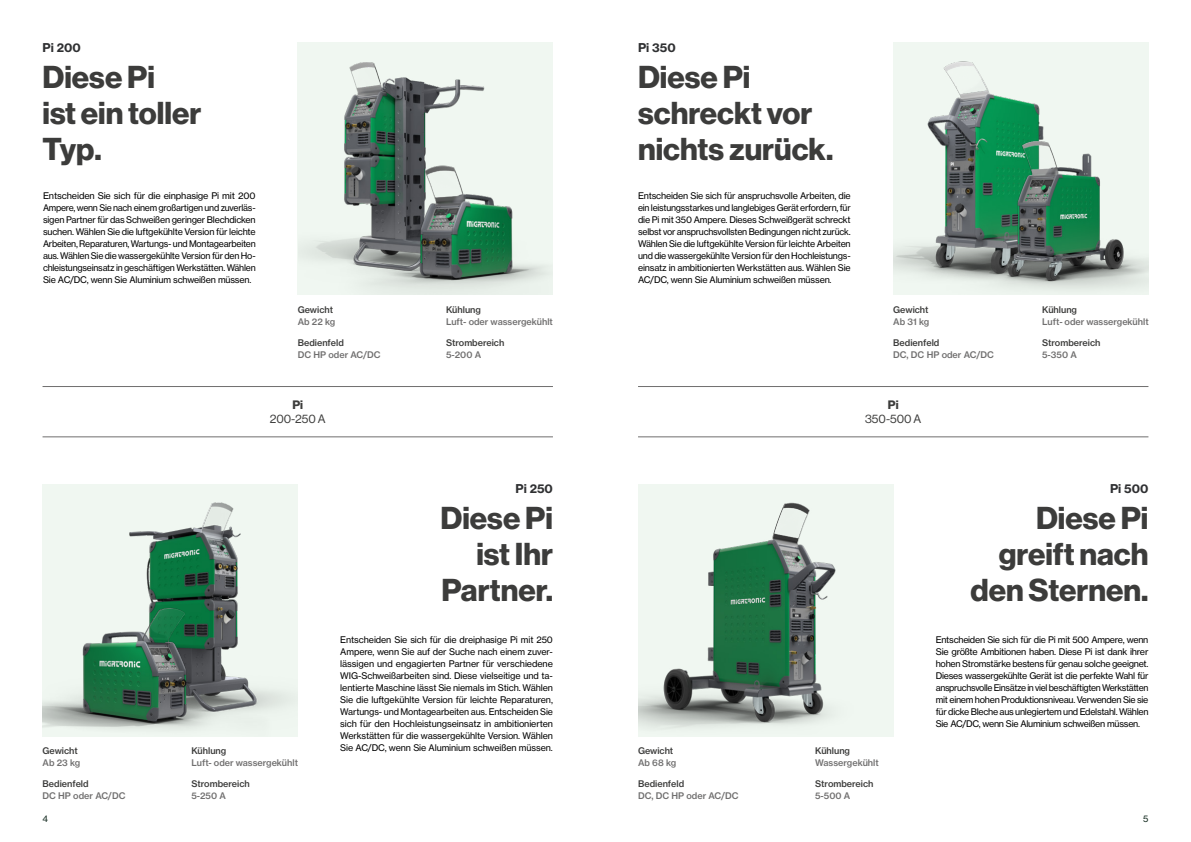
<style>
.page{position:relative;width:1191px;height:842px;background:#fff}
.page>*{position:absolute;margin:0;border:0;box-sizing:border-box;transform-origin:0 0}
.t1{font:31px/36px "N Haas Grotesk DS Pro 75 Bd";color:#3c3c3b;text-align:right}
.t2{font:12px "N Haas Grotesk TX Pro 75 Bd";color:#2f3032}
.t3{font:12px "N Haas Grotesk DS Pro 55 Rg";color:#3c3c3b}
.t4{font:12px "N Haas Grotesk DS Pro 75 Bd";color:#3c3c3b}
.t5{font:9px/12px "N Haas Grotesk TX Pro 55 Rg";letter-spacing:-.02em;color:#000;text-align:justify}
.t6{font:9px "N Haas Grotesk TX Pro 65 Md";color:#706f6f}
.t7{font:9px "N Haas Grotesk TX Pro 65 Md";color:#3c3c3b}
.t8{font:9px "N Haas Grotesk TX Pro 55 Rg";color:#142b20}
</style>
<div class="page">
<hr style="left:638px;top:386px;width:510px;height:1px;background:#706f6f">
<hr style="left:638px;top:437px;width:510px;height:1px;background:#706f6f">
<hr style="left:43px;top:386px;width:510px;height:1px;background:#706f6f">
<hr style="left:43px;top:437px;width:510px;height:1px;background:#706f6f">
<img style="left:638px;top:486px;width:254px;height:250px">
<img style="left:43px;top:484px;width:255px;height:252px">
<img style="left:43px;top:547px;width:237px;height:189px">
<img style="left:298px;top:43px;width:255px;height:252px">
<img style="left:313px;top:113px;width:240px;height:181px">
<img style="left:893px;top:62px;width:255px;height:233px">
<h2 class="t2" style="left:43px;top:40px;width:40px">Pi 200</h2>
<h2 class="t2" style="left:638px;top:40px;width:39px">Pi 350</h2>
<h1 class="t1" style="left:43px;top:59px;width:160px;text-align:left">Diese Pi<br>ist ein toller<br>Typ.</h1>
<p class="t5" style="left:43px;top:189px;width:214px">Entscheiden Sie sich für die einphasige Pi mit 200<br>Ampere, wenn Sie nach einem großartigen und zuverläs&shy;sigen Partner für das Schweißen geringer Blechdicken suchen. Wählen Sie die luftgekühlte Version für leichte Arbeiten, Reparaturen, Wartungs- und Montagearbeiten aus. Wählen Sie die wassergekühlte Version für den Ho&shy;chleistungseinsatz in geschäftigen Werkstätten. Wählen Sie AC/DC, wenn Sie Aluminium schweißen müssen.</p>
<p class="t7" style="left:298px;top:304px;width:37px">Gewicht</p>
<p class="t6" style="left:298px;top:316px;width:39px">Ab 22 kg</p>
<p class="t7" style="left:298px;top:337px;width:48px">Bedienfeld</p>
<p class="t6" style="left:298px;top:349px;width:84px">DC HP oder AC/DC</p>
<h2 class="t4" style="left:292px;top:398px;width:12px">Pi</h2>
<h2 class="t3" style="left:270px;top:412px;width:57px">200-250 A</h2>
<p class="t7" style="left:446px;top:304px;width:36px">Kühlung</p>
<p class="t6" style="left:446px;top:316px;width:108px">Luft- oder wassergekühlt</p>
<p class="t7" style="left:446px;top:337px;width:60px">Strombereich</p>
<p class="t6" style="left:446px;top:349px;width:37px">5-200 A</p>
<h1 class="t1" style="left:638px;top:59px;width:197px;text-align:left">Diese Pi schreckt vor nichts zurück.</h1>
<p class="t5" style="left:638px;top:189px;width:214px">Entscheiden Sie sich für anspruchsvolle Arbeiten, die ein leistungsstarkes und langlebiges Gerät erfordern, für die Pi mit 350 Ampere. Dieses Schweißgerät schreckt selbst vor anspruchsvollsten Bedingungen nicht zurück.<br>Wählen Sie die luftgekühlte Version für leichte Arbeiten und die wassergekühlte Version für den Hochleistungs&shy;einsatz in ambitionierten Werkstätten aus. Wählen Sie AC/DC, wenn Sie Aluminium schweißen müssen.</p>
<p class="t7" style="left:893px;top:304px;width:37px">Gewicht</p>
<p class="t6" style="left:893px;top:316px;width:38px">Ab 31 kg</p>
<p class="t7" style="left:893px;top:337px;width:48px">Bedienfeld</p>
<p class="t6" style="left:893px;top:349px;width:102px">DC, DC HP oder AC/DC</p>
<h2 class="t4" style="left:888px;top:398px;width:12px">Pi</h2>
<h2 class="t3" style="left:865px;top:412px;width:58px">350-500 A</h2>
<p class="t7" style="left:1042px;top:304px;width:36px">Kühlung</p>
<p class="t6" style="left:1042px;top:316px;width:108px">Luft- oder wassergekühlt</p>
<p class="t7" style="left:1042px;top:337px;width:60px">Strombereich</p>
<p class="t6" style="left:1042px;top:349px;width:36px">5-350 A</p>
<h2 class="t2" style="left:515px;top:481px;width:39px">Pi 250</h2>
<h2 class="t2" style="left:1110px;top:481px;width:40px">Pi 500</h2>
<p class="t7" style="left:43px;top:745px;width:37px">Gewicht</p>
<p class="t6" style="left:43px;top:757px;width:39px">Ab 23 kg</p>
<p class="t7" style="left:43px;top:778px;width:48px">Bedienfeld</p>
<p class="t6" style="left:43px;top:790px;width:84px">DC HP oder AC/DC</p>
<p class="t7" style="left:191px;top:745px;width:36px">Kühlung</p>
<p class="t6" style="left:191px;top:757px;width:108px">Luft- oder wassergekühlt</p>
<p class="t7" style="left:191px;top:778px;width:60px">Strombereich</p>
<p class="t6" style="left:191px;top:790px;width:36px">5-250 A</p>
<h1 class="t1" style="left:440px;top:500px;width:114px">Diese Pi ist Ihr<br>Partner.</h1>
<p class="t5" style="left:340px;top:633px;width:214px">Entscheiden Sie sich für die dreiphasige Pi mit 250<br>Ampere, wenn Sie auf der Suche nach einem zuver&shy;lässigen und engagierten Partner für verschiedene WIG-Schweißarbeiten sind. Diese vielseitige und ta&shy;lentierte Maschine lässt Sie niemals im Stich. Wählen Sie die luftgekühlte Version für leichte Reparaturen, Wartungs- und Montagearbeiten aus. Entscheiden Sie sich für den Hochleistungseinsatz in ambitionierten Werkstätten für die wassergekühlte Version. Wählen Sie AC/DC, wenn Sie Aluminium schweißen müssen.</p>
<p class="t7" style="left:638px;top:745px;width:37px">Gewicht</p>
<p class="t6" style="left:638px;top:757px;width:40px">Ab 68 kg</p>
<p class="t7" style="left:638px;top:778px;width:48px">Bedienfeld</p>
<p class="t6" style="left:638px;top:790px;width:102px">DC, DC HP oder AC/DC</p>
<p class="t7" style="left:815px;top:745px;width:36px">Kühlung</p>
<p class="t6" style="left:815px;top:757px;width:65px">Wassergekühlt</p>
<p class="t7" style="left:815px;top:778px;width:60px">Strombereich</p>
<p class="t6" style="left:815px;top:790px;width:37px">5-500 A</p>
<h1 class="t1" style="left:970px;top:500px;width:179px">Diese Pi greift nach den Sternen.</h1>
<p class="t5" style="left:935px;top:633px;width:214px">Entscheiden Sie sich für die Pi mit 500 Ampere, wenn Sie größte Ambitionen haben. Diese Pi ist dank ihrer hohen Stromstärke bestens für genau solche geeignet.<br>Dieses wassergekühlte Gerät ist die perfekte Wahl für anspruchsvolle Einsätze in viel beschäftigten Werkstätten mit einem hohen Produktionsniveau. Verwenden Sie sie für dicke Bleche aus unlegiertem und Edelstahl. Wählen Sie AC/DC, wenn Sie Aluminium schweißen müssen.</p>
<p class="t8" style="left:43px;top:813px;width:7px">4</p>
<p class="t8" style="left:1143px;top:813px;width:7px">5</p>
</div>
